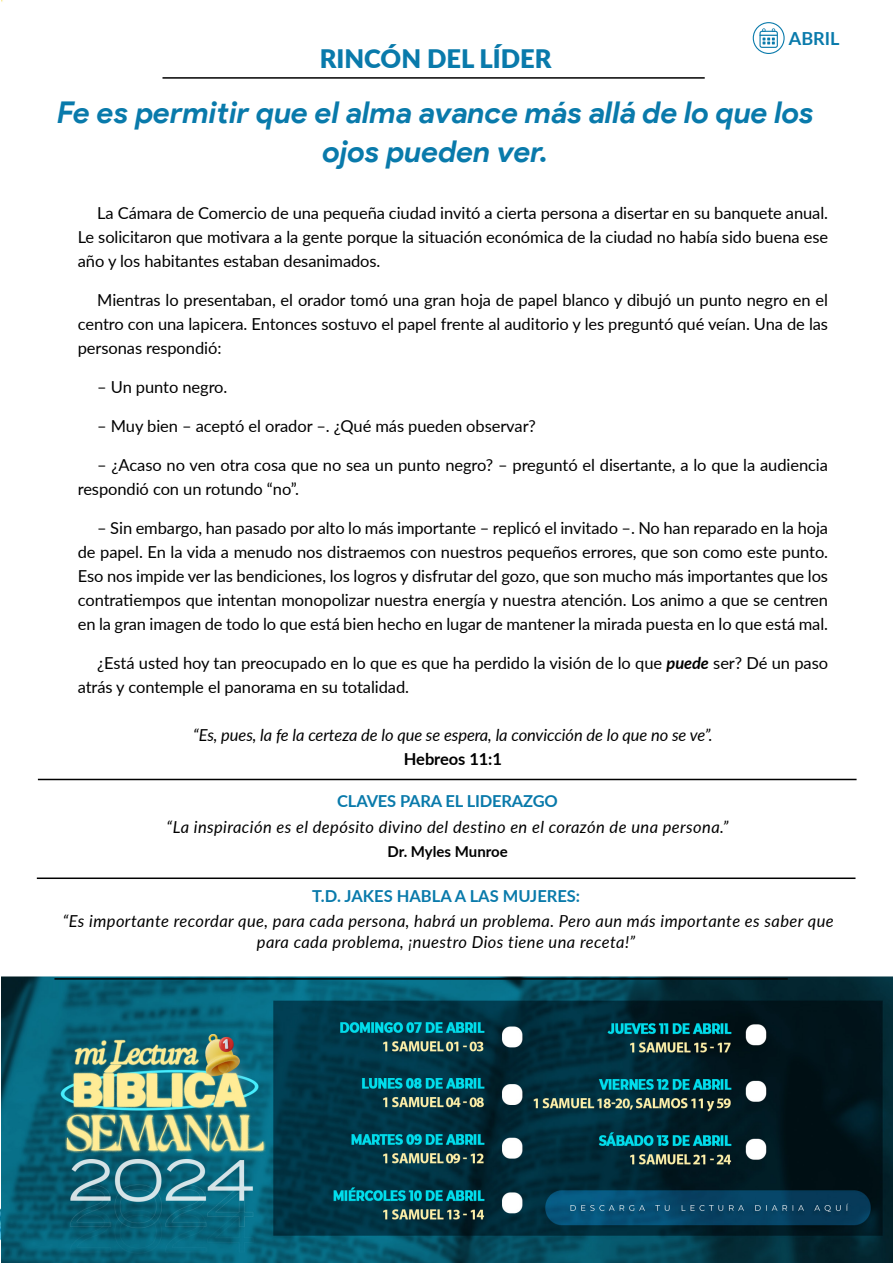
<style>
.page{position:relative;width:893px;height:1263px;background:#fff}
.page>*{position:absolute;margin:0;border:0;box-sizing:border-box;transform-origin:0 0}
.t1{font:italic 700 30px/39px "Product Sans";color:#097aab;text-align:center}
.t2{font:900 25.5px "Lato";color:#097aab}
.t3{font:700 18px "Lato";color:#097aab}
.t4{font:16.5px/24px "Lato";letter-spacing:-.005em;color:#000;text-align:justify}
.t5{font:italic 16.5px/21px "Lato";letter-spacing:.025em;color:#000;text-align:center}
.t6{font:italic 16.5px "Lato";letter-spacing:-.005em;color:#000}
.t7{font:700 16.5px "Lato";letter-spacing:-.01em;color:#097aab}
.t8{font:700 16.5px "Lato";letter-spacing:-.005em;color:#000}
.t9{font:700 15px "Lato";color:#000}
.s1{font-weight:700;font-style:italic}
</style>
<div class="page">
<img style="left:1px;top:0;width:892px;height:1263px">
<svg style="left:753px;top:22px;width:31px;height:32px"></svg>
<hr style="left:162px;top:77px;width:543px;height:2px;background:#000">
<hr style="left:37px;top:877px;width:818px;height:2px;background:#000">
<hr style="left:54px;top:978px;width:734px;height:2px;background:#000">
<hr style="left:38px;top:779px;width:818px;height:1px;background:#000">
<h2 class="t2" style="left:320px;top:40px;width:233px">RINCÓN DEL LÍDER</h2>
<p class="t3" style="left:789px;top:26px;width:52px">ABRIL</p>
<h1 class="t1" style="left:58px;top:93px;width:758px">Fe es permitir que el alma avance más allá de lo que los ojos pueden ver.</h1>
<p class="t4" style="left:78px;top:200px;width:752px;text-indent:20px">La Cámara de Comercio de una pequeña ciudad invitó a cierta persona a disertar en su banquete anual.<br>Le solicitaron que motivara a la gente porque la situación económica de la ciudad no había sido buena ese año y los habitantes estaban desanimados.</p>
<p class="t4" style="left:78px;top:287px;width:752px;text-indent:20px">Mientras lo presentaban, el orador tomó una gran hoja de papel blanco y dibujó un punto negro en el centro con una lapicera. Entonces sostuvo el papel frente al auditorio y les preguntó qué veían. Una de las personas respondió:</p>
<p class="t4" style="left:97px;top:374px;width:132px">– Un punto negro.</p>
<p class="t4" style="left:97px;top:413px;width:440px">– Muy bien – aceptó el orador –. ¿Qué más pueden observar?</p>
<p class="t4" style="left:78px;top:452px;width:752px;text-indent:20px">– ¿Acaso no ven otra cosa que no sea un punto negro? – preguntó el disertante, a lo que la audiencia respondió con un rotundo “no”.</p>
<p class="t4" style="left:78px;top:515px;width:752px;text-indent:20px">– Sin embargo, han pasado por alto lo más importante – replicó el invitado –. No han reparado en la hoja de papel. En la vida a menudo nos distraemos con nuestros pequeños errores, que son como este punto.<br>Eso nos impide ver las bendiciones, los logros y disfrutar del gozo, que son mucho más importantes que los contratiempos que intentan monopolizar nuestra energía y nuestra atención. Los animo a que se centren en la gran imagen de todo lo que está bien hecho en lugar de mantener la mirada puesta en lo que está mal.</p>
<p class="t4" style="left:78px;top:650px;width:752px;text-indent:20px">¿Está usted hoy tan preocupado en lo que es que ha perdido la visión de lo que <span class="s1">puede</span> ser? Dé un paso atrás y contemple el panorama en su totalidad.</p>
<p class="t6" style="left:193px;top:723px;width:521px">“Es, pues, la fe la certeza de lo que se espera, la convicción de lo que no se ve”.</p>
<p class="t8" style="left:404px;top:747px;width:100px">Hebreos 11:1</p>
<p class="t7" style="left:337px;top:788px;width:222px">CLAVES PARA EL LIDERAZGO</p>
<p class="t5" style="left:167px;top:816px;width:563px">“La inspiración es el depósito divino del destino en el corazón de una persona.”</p>
<p class="t9" style="left:387px;top:841px;width:122px">Dr. Myles Munroe</p>
<p class="t7" style="left:312px;top:884px;width:270px">T.D. JAKES HABLA A LAS MUJERES:</p>
<p class="t5" style="left:63px;top:910px;width:772px">“Es importante recordar que, para cada persona, habrá un problema. Pero aun más importante es saber que para cada problema, ¡nuestro Dios tiene una receta!”</p>
</div>
